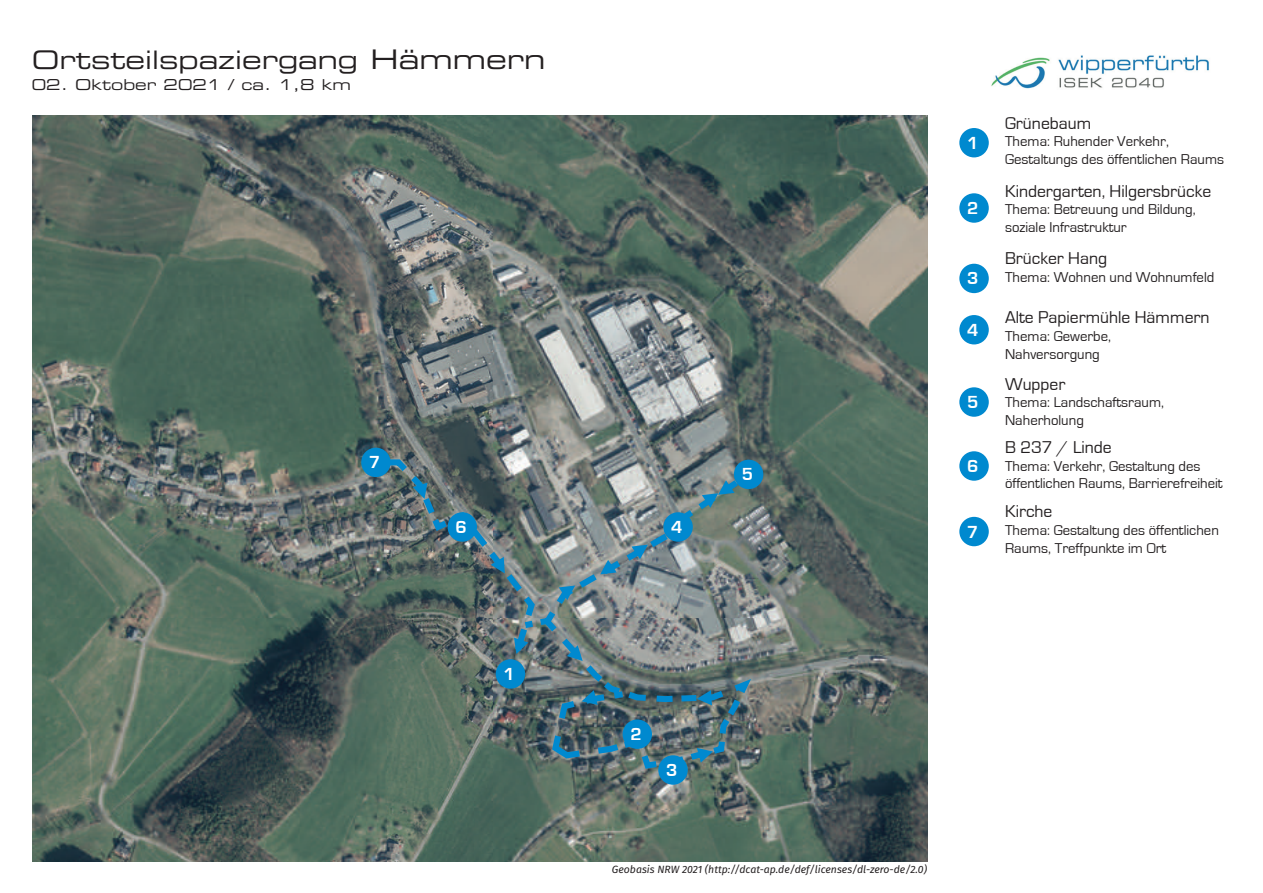
<style>
.page{position:relative;width:1263px;height:893px;background:#fff}
.page>*{position:absolute;margin:0;border:0;box-sizing:border-box;transform-origin:0 0}
.t1{font:25.5px "Eurostile Extended Two";color:#231f20}
.t2{font:700 18px "Eurostile";color:#fff}
.t3{font:17.7px "Eurostile";color:#231f20}
.t4{font:15px "Eurostile Extended Two";color:#231f20}
.t5{font:14.7px/17.7px "Eurostile";color:#231f20}
.t6{font:italic 10.5px "Fira Sans";color:#231f20}
.s1{font-size:27px}
</style>
<div class="page">
<div style="left:959px;top:193px;width:30px;height:30px;background:#0089cf;border-radius:50%"></div>
<div style="left:959px;top:264px;width:30px;height:29px;background:#0089cf;border-radius:50%"></div>
<div style="left:959px;top:128px;width:30px;height:29px;background:#0089cf;border-radius:50%"></div>
<img style="left:33px;top:116px;width:895px;height:745px">
<div style="left:959px;top:517px;width:30px;height:29px;background:#0089cf;border-radius:50%"></div>
<div style="left:959px;top:451px;width:30px;height:30px;background:#0089cf;border-radius:50%"></div>
<div style="left:959px;top:315px;width:30px;height:29px;background:#0089cf;border-radius:50%"></div>
<div style="left:959px;top:387px;width:30px;height:30px;background:#0089cf;border-radius:50%"></div>
<div style="left:361px;top:448px;width:30px;height:29px;background:#0089cf;border-radius:50%"></div>
<div style="left:658px;top:755px;width:30px;height:30px;background:#0089cf;border-radius:50%"></div>
<div style="left:734px;top:460px;width:29px;height:29px;background:#0089cf;border-radius:50%"></div>
<img style="left:991px;top:55px;width:218px;height:34px">
<svg style="left:378px;top:456px;width:382px;height:316px;background:#667a7c"></svg>
<h1 class="t1" style="left:32px;top:42px;width:515px">Ortsteilspaziergang <span class="s1">Hämmern</span></h1>
<p class="t4" style="left:32px;top:74px;width:321px">02. Oktober 2021 / ca. 1,8 km</p>
<p class="t2" style="left:369px;top:454px;width:13px">7</p>
<p class="t2" style="left:455px;top:519px;width:13px">6</p>
<p class="t2" style="left:504px;top:666px;width:13px">1</p>
<p class="t2" style="left:671px;top:519px;width:13px">4</p>
<p class="t2" style="left:742px;top:466px;width:13px">5</p>
<p class="t2" style="left:967px;top:134px;width:13px">1</p>
<p class="t2" style="left:967px;top:200px;width:13px">2</p>
<p class="t2" style="left:967px;top:270px;width:13px">3</p>
<p class="t2" style="left:967px;top:321px;width:13px">4</p>
<p class="t2" style="left:967px;top:394px;width:13px">5</p>
<p class="t2" style="left:967px;top:458px;width:13px">6</p>
<p class="t2" style="left:967px;top:523px;width:13px">7</p>
<p class="t3" style="left:1005px;top:114px;width:88px">Grünebaum</p>
<p class="t5" style="left:1005px;top:133px;width:221px">Thema: Ruhender Verkehr,<br>Gestaltungs des öffentlichen Raums</p>
<p class="t3" style="left:1005px;top:183px;width:208px">Kindergarten, Hilgersbrücke</p>
<p class="t5" style="left:1005px;top:201px;width:192px">Thema: Betreuung und Bildung, soziale Infrastruktur</p>
<p class="t3" style="left:1005px;top:250px;width:104px">Brücker Hang</p>
<p class="t5" style="left:1005px;top:269px;width:211px">Thema: Wohnen und Wohnumfeld</p>
<p class="t3" style="left:1005px;top:309px;width:206px">Alte Papiermühle Hämmern</p>
<p class="t5" style="left:1005px;top:328px;width:108px">Thema: Gewerbe,<br>Nahversorgung</p>
<p class="t3" style="left:1005px;top:376px;width:62px">Wupper</p>
<p class="t5" style="left:1005px;top:394px;width:161px">Thema: Landschaftsraum,<br>Naherholung</p>
<p class="t3" style="left:1005px;top:439px;width:108px">B 237 / Linde</p>
<p class="t5" style="left:1005px;top:457px;width:219px">Thema: Verkehr, Gestaltung des öffentlichen Raums, Barrierefreiheit</p>
<p class="t3" style="left:1005px;top:503px;width:49px">Kirche</p>
<p class="t5" style="left:1005px;top:522px;width:215px">Thema: Gestaltung des öffentlichen<br>Raums, Treffpunkte im Ort</p>
<p class="t2" style="left:630px;top:726px;width:13px">2</p>
<p class="t2" style="left:666px;top:762px;width:13px">3</p>
<p class="t6" style="left:612px;top:861px;width:317px">Geobasis NRW 2021 (http://dcat-ap.de/def/licenses/dl-zero-de/2.0)</p>
</div>
